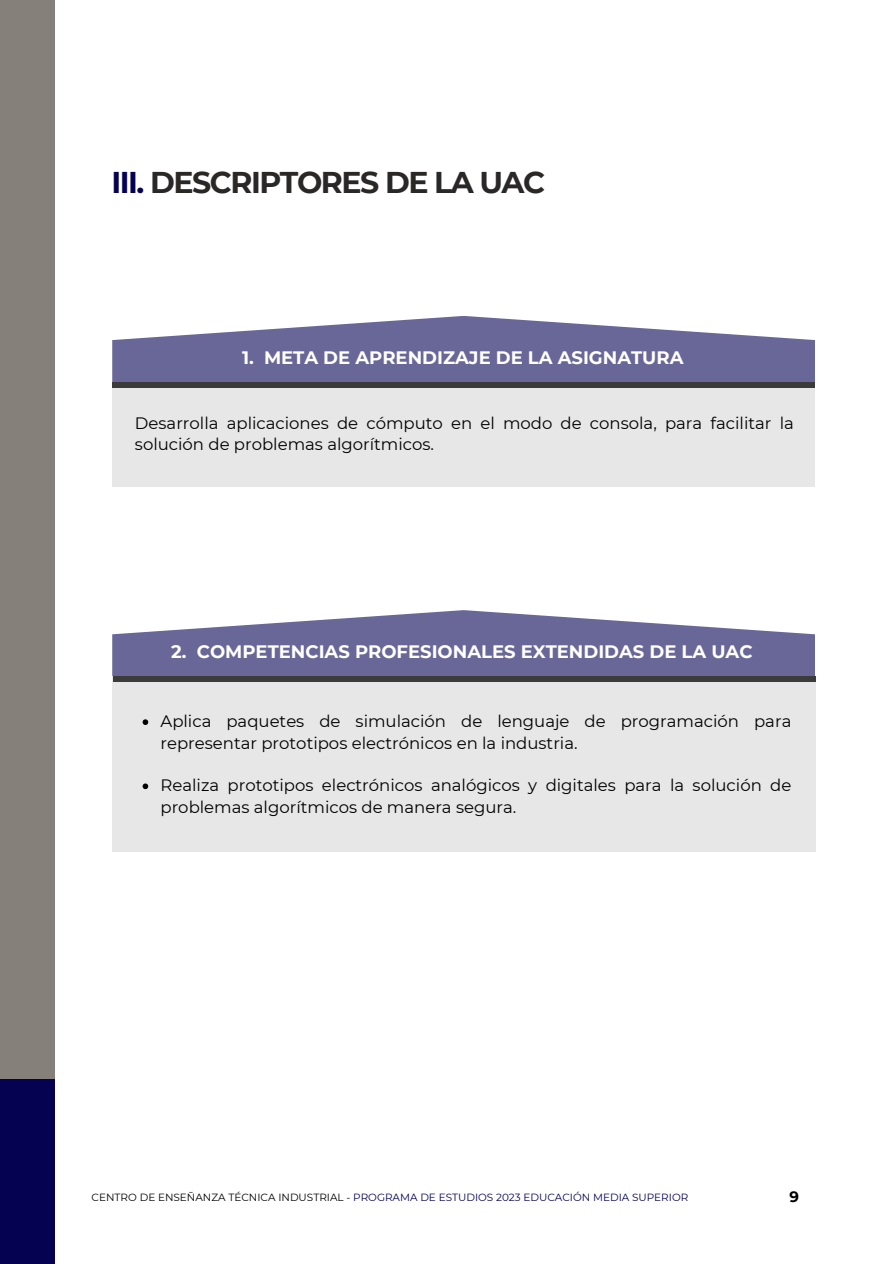
<style>
.page{position:relative;width:894px;height:1264px;background:#fff}
.page>*{position:absolute;margin:0;border:0;box-sizing:border-box;transform-origin:0 0}
.t1{font:700 30px "Montserrat";letter-spacing:-.05em;color:#2a2727}
.t2{font:700 18px "Montserrat";color:#fff}
.t3{font:16.5px/21.3px "Montserrat";color:#000}
.t4{font:700 15px "Montserrat";color:#000}
.t5{font:10.5px "Montserrat";color:#060252}
.s1{color:#060252}
.s2{color:#000}
</style>
<div class="page">
<svg style="left:112px;top:316px;width:702px;height:66px;fill:#696797"></svg>
<svg style="left:112px;top:610px;width:702px;height:66px;fill:#696797"></svg>
<div style="left:112px;top:382px;width:702px;height:105px;background:#e8e7e7"></div>
<div style="left:112px;top:676px;width:703px;height:176px;background:#e8e7e7"></div>
<div style="left:112px;top:382px;width:702px;height:5px;background:#3b3b39"></div>
<div style="left:113px;top:676px;width:702px;height:6px;background:#3b3b39"></div>
<svg style="left:142px;top:719px;width:6px;height:6px"></svg>
<svg style="left:142px;top:783px;width:6px;height:6px"></svg>
<div style="left:0;top:0;width:55px;height:1078px;background:#85817a"></div>
<div style="left:0;top:1078px;width:55px;height:185px;background:#060252"></div>
<h1 class="t1" style="left:111px;top:164px;width:435px"><span class="s1">III.</span> DESCRIPTORES DE LA UAC</h1>
<p class="t2" style="left:242px;top:346px;width:443px">1. META DE APRENDIZAJE DE LA ASIGNATURA</p>
<h2 class="t3" style="left:135px;top:412px;width:660px">Desarrolla aplicaciones de cómputo en el modo de consola, para facilitar la solución de problemas algorítmicos.</h2>
<p class="t2" style="left:171px;top:640px;width:582px">2. COMPETENCIAS PROFESIONALES EXTENDIDAS DE LA UAC</p>
<h3 class="t3" style="left:160px;top:710px;width:632px">Aplica paquetes de simulación de lenguaje de programación para representar prototipos electrónicos en la industria.</h3>
<h2 class="t3" style="left:160px;top:774px;width:632px">Realiza prototipos electrónicos analógicos y digitales para la solución de problemas algorítmicos de manera segura.</h2>
<p class="t5" style="left:92px;top:1191px;width:598px"><span class="s2">CENTRO DE ENSEÑANZA TÉCNICA INDUSTRIAL -</span> PROGRAMA DE ESTUDIOS 2023 EDUCACIÓN MEDIA SUPERIOR</p>
<p class="t4" style="left:789px;top:1187px;width:11px">9</p>
</div>
